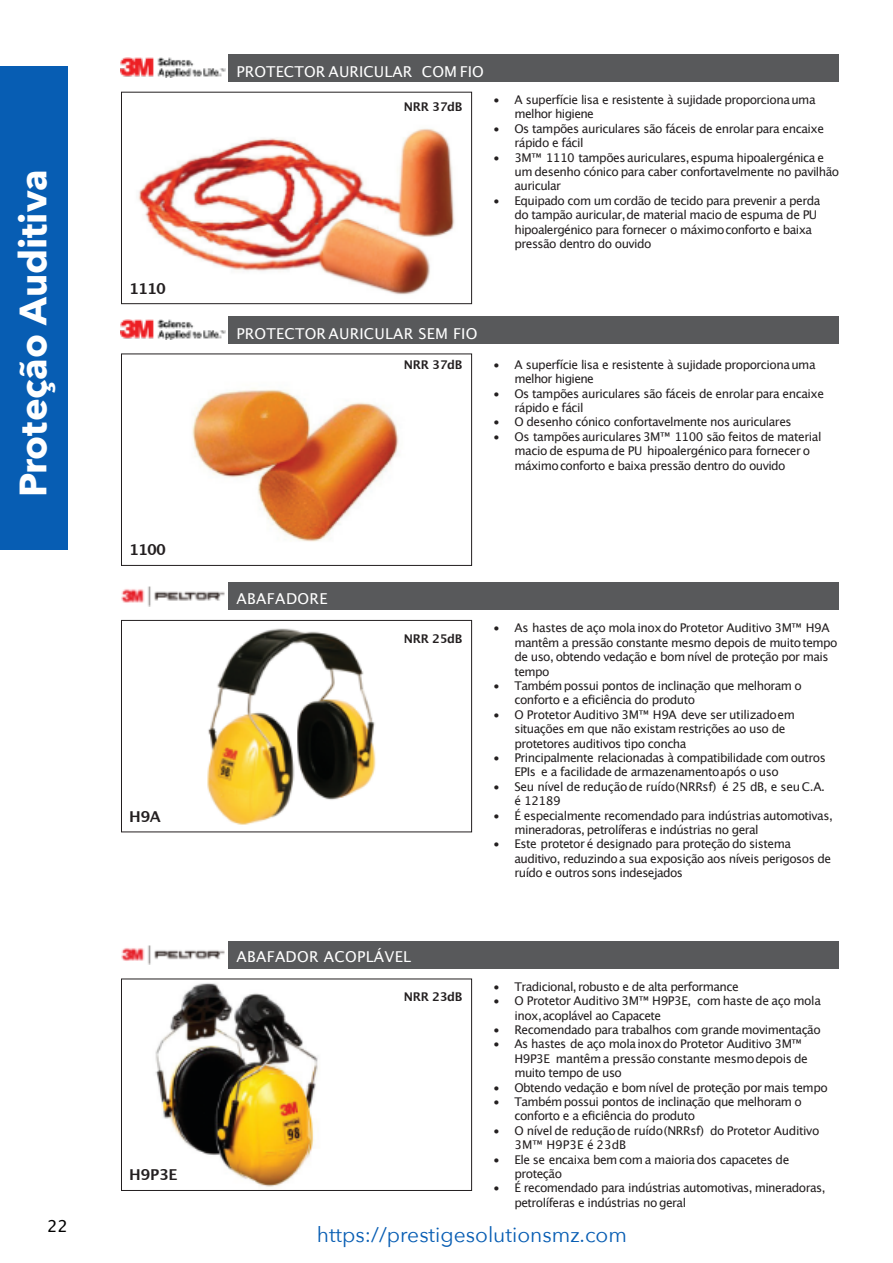
<style>
.page{position:relative;width:893px;height:1263px;background:#fff}
.page>*{position:absolute;margin:0;border:0;box-sizing:border-box;transform-origin:0 0}
.t1{font:700 38.1px "Avenir Next";color:#fff}
.t2{font:21px "Avenir Next";color:#075db3}
.t3{font:16.5px "Lucida Grande";color:#000}
.t4{font:15px "Lucida Grande";letter-spacing:.015em;color:#fff}
.t5{font:700 15px "Lucida Grande";letter-spacing:-.05em;color:#231f20}
.t6{font:12px/14.4px "Lucida Grande";letter-spacing:-.045em;color:#231f20}
.t7{font:700 12px "Lucida Grande";letter-spacing:-.03em;color:#231f20}
</style>
<div class="page">
<div style="left:0;top:67px;width:68px;height:483px;background:#075db3"></div>
<img style="left:121px;top:945px;width:104px;height:20px">
<img style="left:121px;top:586px;width:104px;height:20px">
<div style="left:229px;top:54px;width:610px;height:27px;background:#58595b"></div>
<img style="left:138px;top:128px;width:317px;height:167px">
<div style="left:121px;top:92px;width:351px;height:212px;border:1px solid #231f20"></div>
<div style="left:229px;top:316px;width:610px;height:27px;background:#58595b"></div>
<img style="left:192px;top:388px;width:207px;height:154px">
<div style="left:121px;top:354px;width:351px;height:212px;border:1px solid #231f20"></div>
<div style="left:229px;top:582px;width:610px;height:28px;background:#58595b"></div>
<img style="left:207px;top:628px;width:169px;height:197px">
<div style="left:121px;top:620px;width:351px;height:212px;border:1px solid #231f20"></div>
<div style="left:229px;top:941px;width:610px;height:27px;background:#58595b"></div>
<img style="left:155px;top:983px;width:163px;height:204px">
<div style="left:121px;top:978px;width:351px;height:213px;border:1px solid #231f20"></div>
<img style="left:121px;top:58px;width:104px;height:20px">
<img style="left:121px;top:320px;width:104px;height:19px">
<h1 class="t1" style="left:9px;top:497px;width:329px;rotate:-90deg">Proteção Auditiva</h1>
<h3 class="t3" style="left:47px;top:1219px;width:22px">22</h3>
<p class="t5" style="left:129px;top:282px;width:38px">1110</p>
<p class="t5" style="left:129px;top:544px;width:38px">1100</p>
<p class="t5" style="left:129px;top:810px;width:33px">H9A</p>
<p class="t5" style="left:129px;top:1169px;width:50px">H9P3E</p>
<p class="t4" style="left:236px;top:65px;width:249px">PROTECTOR AURICULAR COM FIO</p>
<p class="t7" style="left:404px;top:102px;width:60px">NRR 37dB</p>
<p class="t6" style="left:514px;top:93px;width:303px;text-indent:-21px">• A superfície lisa e resistente à sujidade proporciona uma melhor higiene</p>
<p class="t6" style="left:514px;top:122px;width:311px;text-indent:-21px">• Os tampões auriculares são fáceis de enrolar para encaixe rápido e fácil</p>
<p class="t6" style="left:514px;top:151px;width:326px;text-indent:-21px">• 3M™ 1110 tampões auriculares, espuma hipoalergénica e um desenho cónico para caber confortavelmente no pavilhão auricular</p>
<p class="t6" style="left:514px;top:194px;width:307px;text-indent:-21px">• Equipado com um cordão de tecido para prevenir a perda do tampão auricular,de material macio de espuma de PU hipoalergénico para fornecer o máximoconforto e baixa pressão dentro do ouvido</p>
<p class="t4" style="left:236px;top:327px;width:242px">PROTECTOR AURICULAR SEM FIO</p>
<p class="t7" style="left:404px;top:360px;width:60px">NRR 37dB</p>
<p class="t6" style="left:514px;top:358px;width:303px;text-indent:-21px">• A superfície lisa e resistente à sujidade proporciona uma melhor higiene</p>
<p class="t6" style="left:514px;top:387px;width:311px;text-indent:-21px">• Os tampões auriculares são fáceis de enrolar para encaixe rápido e fácil</p>
<p class="t6" style="left:493px;top:416px;width:300px">• O desenho cónico confortavelmente nos auriculares</p>
<p class="t6" style="left:514px;top:430px;width:309px;text-indent:-21px">• Os tampõesauriculares 3M™ 1100 são feitos de material macio de espuma de PU hipoalergénico para fornecer o máximoconforto e baixa pressão dentro do ouvido</p>
<p class="t4" style="left:236px;top:592px;width:93px">ABAFADORE</p>
<p class="t7" style="left:404px;top:633px;width:60px">NRR 25dB</p>
<p class="t4" style="left:236px;top:950px;width:176px">ABAFADOR ACOPLÁVEL</p>
<p class="t7" style="left:404px;top:992px;width:60px">NRR 23dB</p>
<p class="t6" style="left:514px;top:622px;width:325px;text-indent:-21px">• As hastes de aço mola inoxdo Protetor Auditivo 3M™ H9A mantêm a pressão constante mesmo depois de muito tempo de uso, obtendo vedação e bom nível de proteção por mais tempo</p>
<p class="t6" style="left:514px;top:679px;width:289px;text-indent:-21px">• Também possui pontos de inclinação que melhoram o conforto e a eficiência do produto</p>
<p class="t6" style="left:514px;top:708px;width:282px;text-indent:-21px">• O Protetor Auditivo 3M™ H9A deve ser utilizadoem situações em que não existam restrições ao uso de protetores auditivos tipo concha</p>
<p class="t6" style="left:514px;top:751px;width:313px;text-indent:-21px">• Principalmente relacionadas à compatibilidade com outros<br>EPIs e a facilidade de armazenamentoapós o uso</p>
<p class="t6" style="left:514px;top:780px;width:312px;text-indent:-21px">• Seu nível de reduçãode ruído(NRRsf) é 25 dB, e seu C.A. é 12189</p>
<p class="t6" style="left:514px;top:809px;width:320px;text-indent:-21px">• É especialmente recomendado para indústrias automotivas, mineradoras, petrolíferas e indústrias no geral</p>
<p class="t6" style="left:514px;top:838px;width:318px;text-indent:-21px">• Este protetor é designado para proteção do sistema auditivo, reduzindoa sua exposição aos níveis perigosos de ruído e outros sons indesejados</p>
<p class="t6" style="left:493px;top:980px;width:247px">• Tradicional, robusto e de alta performance</p>
<p class="t6" style="left:514px;top:994px;width:308px;text-indent:-21px">• O Protetor Auditivo 3M™ H9P3E, com haste de aço mola inox,acoplável ao Capacete</p>
<p class="t6" style="left:493px;top:1023px;width:329px">• Recomendado para trabalhos com grande movimentação</p>
<p class="t6" style="left:514px;top:1038px;width:295px;text-indent:-21px">• As hastes de aço mola inoxdo Protetor Auditivo 3M™<br>H9P3E mantêm a pressão constante mesmodepois de muito tempo de uso</p>
<p class="t6" style="left:493px;top:1081px;width:336px">• Obtendo vedação e bom nível de proteção por mais tempo</p>
<p class="t6" style="left:514px;top:1095px;width:289px;text-indent:-21px">• Também possui pontos de inclinação que melhoram o conforto e a eficiência do produto</p>
<p class="t6" style="left:514px;top:1124px;width:306px;text-indent:-21px">• O nível de reduçãode ruído(NRRsf) do Protetor Auditivo<br>3M™ H9P3E é 23dB</p>
<p class="t6" style="left:514px;top:1153px;width:276px;text-indent:-21px">• Ele se encaixa bem com a maioria dos capacetes de proteção</p>
<p class="t6" style="left:514px;top:1182px;width:313px;text-indent:-21px">• É recomendado para indústrias automotivas, mineradoras, petrolíferas e indústrias no geral</p>
<h2 class="t2" style="left:317px;top:1220px;width:311px">https://prestigesolutionsmz.com</h2>
</div>
